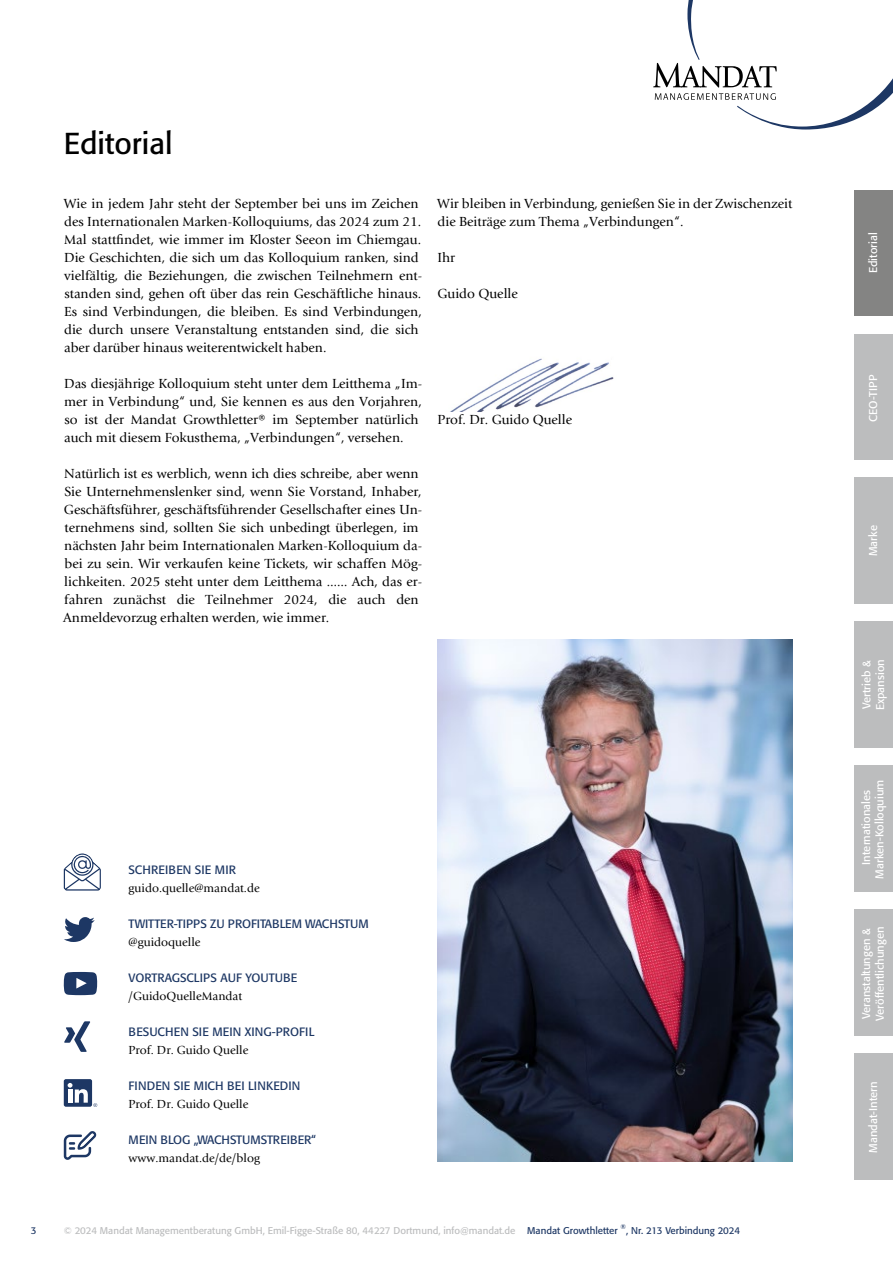
<style>
.page{position:relative;width:893px;height:1263px;background:#fff}
.page>*{position:absolute;margin:0;border:0;box-sizing:border-box;transform-origin:0 0}
.t1{font:30px "Formata";color:#000}
.t2{font:13.5px/18px "Giovanni EF";color:#000}
.t3{font:12px "Formata";color:#1d3764}
.t4{font:12px "Giovanni EF";color:#000}
.t5{font:12px "Formata";letter-spacing:.02em;color:#1d3764}
.t6{font:11.25px/13.5px "Formata";color:#fff}
.t7{font:9.75px "Formata";color:#bcbdbe}
.t8{font:9.75px "Formata";color:#1d3764}
.t9{font:6.75px "Formata";color:#1d3764}
.s1{color:#1d3764}
</style>
<div class="page">
<div style="left:855px;top:478px;width:38px;height:126px;background:#bcbdbe"></div>
<div style="left:855px;top:766px;width:38px;height:126px;background:#bcbdbe"></div>
<div style="left:855px;top:1054px;width:38px;height:126px;background:#bcbdbe"></div>
<div style="left:855px;top:334px;width:38px;height:125px;background:#bcbdbe"></div>
<div style="left:855px;top:622px;width:38px;height:126px;background:#bcbdbe"></div>
<div style="left:855px;top:910px;width:38px;height:126px;background:#bcbdbe"></div>
<svg style="left:653px;top:0;width:240px;height:130px"></svg>
<img style="left:450px;top:358px;width:164px;height:54px">
<div style="left:855px;top:190px;width:38px;height:125px;background:#848483"></div>
<svg style="left:64px;top:853px;width:37px;height:37px"></svg>
<svg style="left:64px;top:917px;width:31px;height:25px"></svg>
<svg style="left:63px;top:972px;width:35px;height:23px"></svg>
<div style="left:64px;top:1079px;width:28px;height:28px;background:#1d3764;border-radius:2px"></div>
<svg style="left:68px;top:1083px;width:29px;height:24px"></svg>
<svg style="left:64px;top:1131px;width:32px;height:29px"></svg>
<svg style="left:64px;top:1021px;width:26px;height:31px"></svg>
<img style="left:437px;top:640px;width:356px;height:522px">
<h1 class="t1" style="left:64px;top:125px;width:110px">Editorial</h1>
<p class="t2" style="left:64px;top:194px;width:360px">Wie in jedem Jahr steht der September bei uns im Zeichen des Internationalen Marken-Kolloquiums, das 2024 zum 21.<br>Mal stattfindet, wie immer im Kloster Seeon im Chiemgau.<br>Die Geschichten, die sich um das Kolloquium ranken, sind vielfältig, die Beziehungen, die zwischen Teilnehmern ent&shy;standen sind, gehen oft über das rein Geschäftliche hinaus.<br>Es sind Verbindungen, die bleiben. Es sind Verbindungen, die durch unsere Veranstaltung entstanden sind, die sich aber darüber hinaus weiterentwickelt haben.</p>
<p class="t2" style="left:64px;top:374px;width:360px">Das diesjährige Kolloquium steht unter dem Leitthema „Im&shy;mer in Verbindung“ und, Sie kennen es aus den Vorjahren, so ist der Mandat Growthletter® im September natürlich auch mit diesem Fokusthema, „Verbindungen“, versehen.</p>
<p class="t2" style="left:63px;top:464px;width:360px">Natürlich ist es werblich, wenn ich dies schreibe, aber wenn Sie Unternehmenslenker sind, wenn Sie Vorstand, Inhaber, Geschäftsführer, geschäftsführender Gesellschafter eines Un&shy;ternehmens sind, sollten Sie sich unbedingt überlegen, im nächsten Jahr beim Internationalen Marken-Kolloquium da&shy;bei zu sein. Wir verkaufen keine Tickets, wir schaffen Mög&shy;lichkeiten. 2025 steht unter dem Leitthema …… Ach, das er&shy;fahren zunächst die Teilnehmer 2024, die auch den Anmeldevorzug erhalten werden, wie immer.</p>
<p class="t2" style="left:437px;top:194px;width:356px">Wir bleiben in Verbindung, genießen Sie in der Zwischenzeit die Beiträge zum Thema „Verbindungen“.</p>
<p class="t2" style="left:437px;top:248px;width:19px">Ihr</p>
<p class="t2" style="left:437px;top:284px;width:82px">Guido Quelle</p>
<p class="t2" style="left:437px;top:410px;width:136px">Prof. Dr. Guido Quelle</p>
<p class="t5" style="left:129px;top:862px;width:109px">SCHREIBEN SIE MIR</p>
<p class="t4" style="left:129px;top:881px;width:133px">guido.quelle@mandat.de</p>
<p class="t3" style="left:129px;top:916px;width:242px">TWITTER-TIPPS ZU PROFITABLEM WACHSTUM</p>
<p class="t4" style="left:129px;top:935px;width:73px">@guidoquelle</p>
<p class="t3" style="left:129px;top:970px;width:170px">VORTRAGSCLIPS AUF YOUTUBE</p>
<p class="t4" style="left:129px;top:989px;width:115px">/GuidoQuelleMandat</p>
<p class="t3" style="left:129px;top:1024px;width:187px">BESUCHEN SIE MEIN XING-PROFIL</p>
<p class="t4" style="left:129px;top:1043px;width:121px">Prof. Dr. Guido Quelle</p>
<p class="t3" style="left:129px;top:1078px;width:173px">FINDEN SIE MICH BEI LINKEDIN</p>
<p class="t4" style="left:129px;top:1097px;width:121px">Prof. Dr. Guido Quelle</p>
<p class="t3" style="left:129px;top:1132px;width:189px">MEIN BLOG „WACHSTUMSTREIBER“</p>
<p class="t4" style="left:129px;top:1151px;width:133px">www.mandat.de/de/blog</p>
<p class="t8" style="left:31px;top:1225px;width:7px">3</p>
<p class="t7" style="left:64px;top:1224px;width:555px">© 2024 Mandat Managementberatung GmbH, Emil-Figge-Straße 80, 44227 Dortmund, info@mandat.de <span class="s1">Mandat Growthletter</span></p>
<p class="t9" style="left:621px;top:1223px;width:7px">®</p>
<p class="t8" style="left:626px;top:1224px;width:115px">, Nr. 213 Verbindung 2024</p>
<p class="t6" style="left:866px;top:273px;width:42px;rotate:-90deg">Editorial</p>
<p class="t6" style="left:866px;top:422px;width:49px;rotate:-90deg">CEO-TIPP</p>
<p class="t6" style="left:866px;top:556px;width:32px;rotate:-90deg">Marke</p>
<p class="t6" style="left:860px;top:710px;width:53px;rotate:-90deg">Vertrieb &amp;<br>Expansion</p>
<p class="t6" style="left:859px;top:879px;width:101px;text-align:center;rotate:-90deg">Internationales<br>Marken-Kolloquium</p>
<p class="t6" style="left:859px;top:1021px;width:95px;rotate:-90deg">Veranstaltungen &amp;<br>Veröffentlichungen</p>
<p class="t6" style="left:866px;top:1152px;width:73px;rotate:-90deg">Mandat-Intern</p>
</div>
